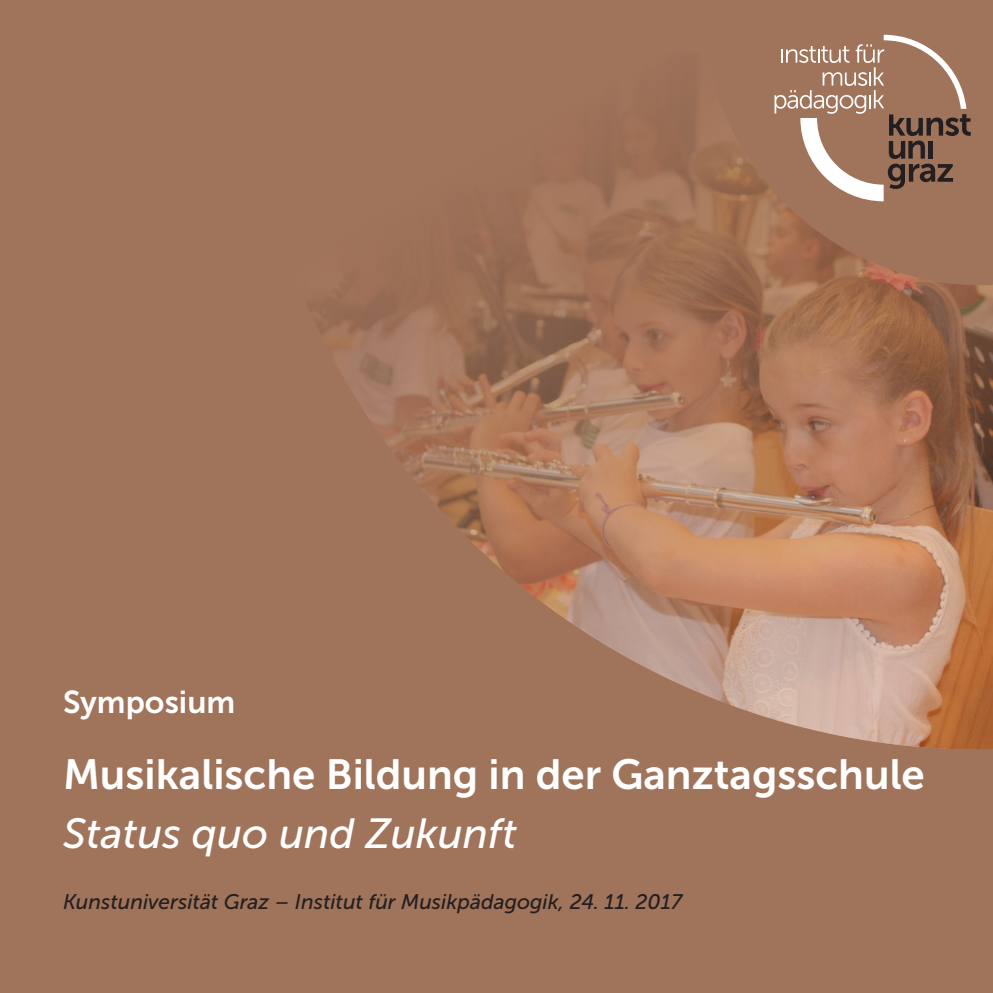
<style>
.page{position:relative;width:993px;height:993px;background:#fff}
.page>*{position:absolute;margin:0;border:0;box-sizing:border-box;transform-origin:0 0}
.t1{font:42px "Museo Sans 700";color:#fff}
.t2{font:italic 42px "Museo Sans 500";color:#fff}
.t3{font:31.5px "Museo Sans 700";color:#fff}
.t4{font:italic 21px "Museo Sans 500";color:#231f20}
</style>
<div class="page">
<div style="left:0;top:0;width:992px;height:992px;background:#a0735b"></div>
<img style="left:317px;top:109px;width:675px;height:640px">
<svg style="left:774px;top:35px;width:196px;height:166px"></svg>
<p class="t3" style="left:63px;top:684px;width:174px">Symposium</p>
<p class="t1" style="left:63px;top:750px;width:863px">Musikalische Bildung in der Ganztagsschule</p>
<p class="t2" style="left:63px;top:810px;width:455px">Status quo und Zukunft</p>
<p class="t4" style="left:63px;top:890px;width:620px">Kunstuniversität Graz – Institut für Musikpädagogik, 24. 11. 2017</p>
</div>
